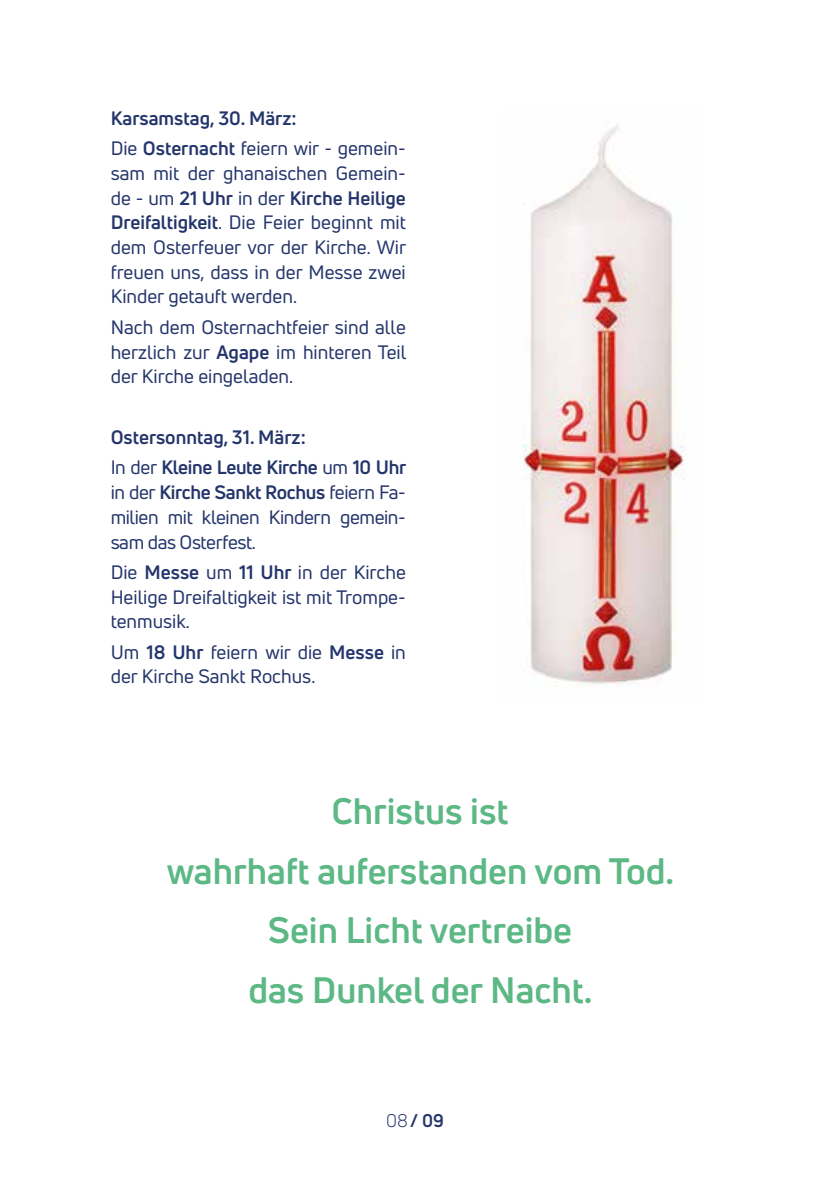
<style>
.page{position:relative;width:840px;height:1191px;background:#fff}
.page>*{position:absolute;margin:0;border:0;box-sizing:border-box;transform-origin:0 0}
.t1{font:700 36px/59.6px "Uni Neue";color:#5cb885;text-align:center}
.t2{font:19px/24.6px "Uni Neue";color:#24356b;text-align:justify}
.t3{font:700 19px/30.4px "Uni Neue";letter-spacing:-.02em;color:#24356b}
.t4{font:700 19px/30.4px "Uni Neue";color:#24356b}
.t5{font:700 18px "Uni Neue";color:#24356b}
.s1{font-weight:400}
.s2{font-weight:700}
</style>
<div class="page">
<img style="left:523px;top:124px;width:162px;height:563px">
<p class="t4" style="left:111px;top:103px;width:296px">Karsamstag, 30. März:<br><span class="s1">Die</span> Osternacht <span class="s1">feiern wir - gemein-</span></p>
<p class="t2" style="left:111px;top:160px;width:297px">sam mit der ghanaischen Gemein&shy;de - um <span class="s2">21 Uhr</span> in der <span class="s2">Kirche Heilige Dreifaltigkeit</span>. Die Feier beginnt mit dem Osterfeuer vor der Kirche. Wir freuen uns, dass in der Messe zwei Kinder getauft werden.</p>
<p class="t2" style="left:111px;top:314px;width:297px">Nach dem Osternachtfeier sind alle herzlich zur <span class="s2">Agape</span> im hinteren Teil der Kirche eingeladen.</p>
<p class="t3" style="left:111px;top:422px;width:297px">Ostersonntag, 31. März:<br><span class="s1">In der</span> Kleine Leute Kirche <span class="s1">um</span> 10 Uhr</p>
<p class="t2" style="left:111px;top:480px;width:296px">in der <span class="s2">Kirche Sankt Rochus</span> feiern Fa&shy;milien mit kleinen Kindern gemein&shy;sam das Osterfest.</p>
<p class="t2" style="left:111px;top:559px;width:296px">Die <span class="s2">Messe</span> um <span class="s2">11 Uhr</span> in der Kirche Heilige Dreifaltigkeit ist mit Trompe&shy;tenmusik.</p>
<p class="t2" style="left:111px;top:639px;width:296px">Um <span class="s2">18 Uhr</span> feiern wir die <span class="s2">Messe</span> in der Kirche Sankt Rochus.</p>
<h1 class="t1" style="left:166px;top:780px;width:508px">Christus ist<br>wahrhaft auferstanden vom Tod.<br>Sein Licht vertreibe<br>das Dunkel der Nacht.</h1>
<p class="t5" style="left:386px;top:1109px;width:59px"><span class="s1">08</span>/ 09</p>
<p class="t5" style="left:385px;top:1116px;width:61px"><span class="s1">02</span> / 03</p>
</div>
